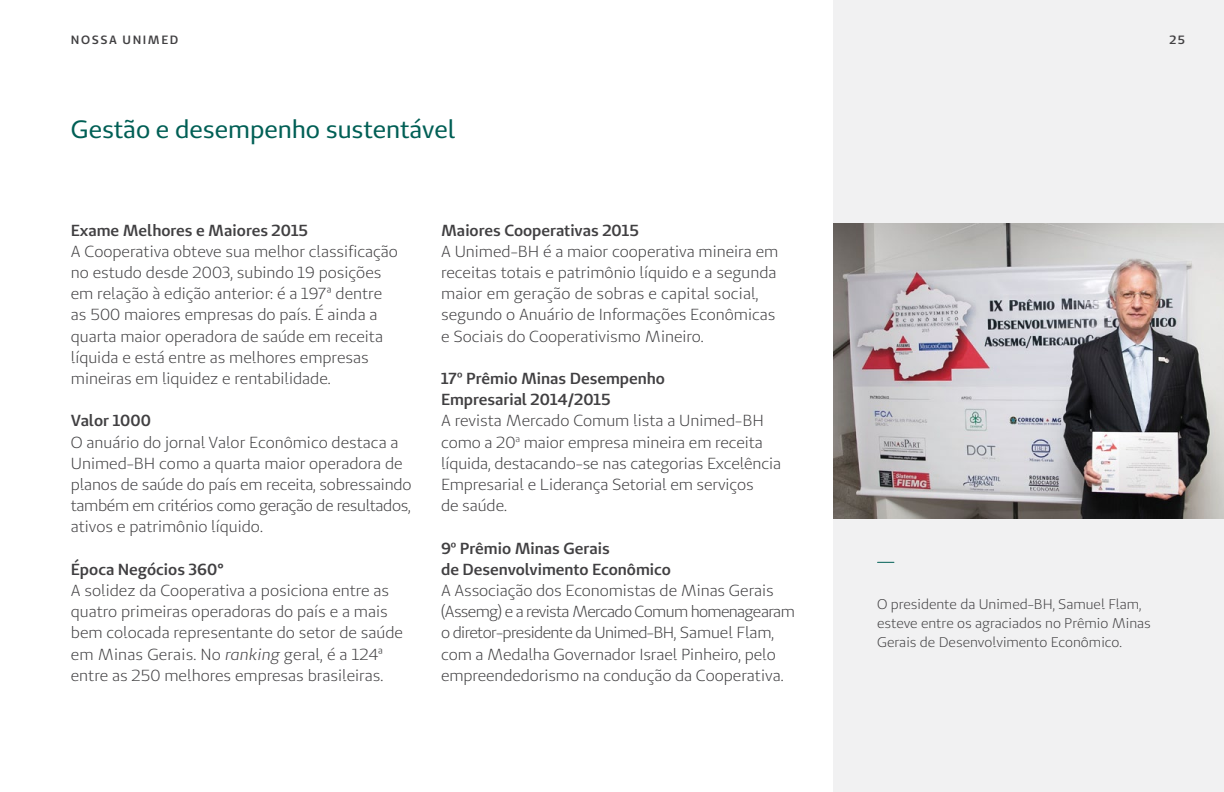
<style>
.page{position:relative;width:1224px;height:792px;background:#fff}
.page>*{position:absolute;margin:0;border:0;box-sizing:border-box;transform-origin:0 0}
.t1{font:25px "Unimed Sans";color:#005f55}
.t2{font:16px/21.2px "Unimed Sans";color:#414042}
.t3{font:600 16px/21.2px "Unimed Sans";color:#414042}
.t4{font:14px/18.8px "Unimed Sans";color:#414042}
.t5{font:600 12px "Unimed Sans";letter-spacing:.13em;color:#414042}
.s1{font-style:italic}
</style>
<div class="page">
<div style="left:833px;top:0;width:391px;height:792px;background:#f1f1f2"></div>
<img style="left:833px;top:224px;width:391px;height:294px">
<svg style="left:878px;top:562px;width:16px;height:1px"></svg>
<p class="t5" style="left:71px;top:32px;width:109px">nossa un imed</p>
<h1 class="t1" style="left:71px;top:113px;width:386px">Gestão e desempenho sustentável</h1>
<p class="t3" style="left:71px;top:219px;width:239px">Exame Melhores e Maiores 2015</p>
<p class="t2" style="left:71px;top:240px;width:329px">A Cooperativa obteve sua melhor classificação no estudo desde 2003, subindo 19 posições em relação à edição anterior: é a 197ª dentre as 500 maiores empresas do país. É ainda a quarta maior operadora de saúde em receita líquida e está entre as melhores empresas mineiras em liquidez e rentabilidade.</p>
<p class="t3" style="left:71px;top:410px;width:82px">Valor 1000</p>
<p class="t2" style="left:71px;top:431px;width:342px">O anuário do jornal Valor Econômico destaca a Unimed-BH como a quarta maior operadora de planos de saúde do país em receita, sobressaindo também em critérios como geração de resultados, ativos e patrimônio líquido.</p>
<p class="t3" style="left:71px;top:558px;width:154px">Época Negócios 360°</p>
<p class="t2" style="left:71px;top:580px;width:334px">A solidez da Cooperativa a posiciona entre as quatro primeiras operadoras do país e a mais bem colocada representante do setor de saúde em Minas Gerais. No <span class="s1">ranking</span> geral, é a 124ª entre as 250 melhores empresas brasileiras.</p>
<p class="t3" style="left:441px;top:219px;width:200px">Maiores Cooperativas 2015</p>
<p class="t2" style="left:441px;top:240px;width:339px">A Unimed-BH é a maior cooperativa mineira em receitas totais e patrimônio líquido e a segunda maior em geração de sobras e capital social, segundo o Anuário de Informações Econômicas e Sociais do Cooperativismo Mineiro.</p>
<p class="t3" style="left:441px;top:367px;width:225px">17º Prêmio Minas Desempenho<br>Empresarial 2014/2015</p>
<p class="t2" style="left:441px;top:410px;width:342px">A revista Mercado Comum lista a Unimed-BH como a 20<sup>a</sup> maior empresa mineira em receita líquida, destacando-se nas categorias Excelência Empresarial e Liderança Setorial em serviços<br>de saúde.</p>
<p class="t3" style="left:441px;top:537px;width:231px">9º Prêmio Minas Gerais<br>de Desenvolvimento Econômico</p>
<p class="t2" style="left:441px;top:580px;width:355px">A Associação dos Economistas de Minas Gerais (Assemg) e a revista Mercado Comum homenagearam o diretor-presidente da Unimed-BH, Samuel Flam, com a Medalha Governador Israel Pinheiro, pelo empreendedorismo na condução da Cooperativa.</p>
<p class="t5" style="left:1170px;top:32px;width:17px">25</p>
<p class="t4" style="left:877px;top:595px;width:275px">O presidente da Unimed-BH, Samuel Flam, esteve entre os agraciados no Prêmio Minas<br>Gerais de Desenvolvimento Econômico.</p>
</div>
